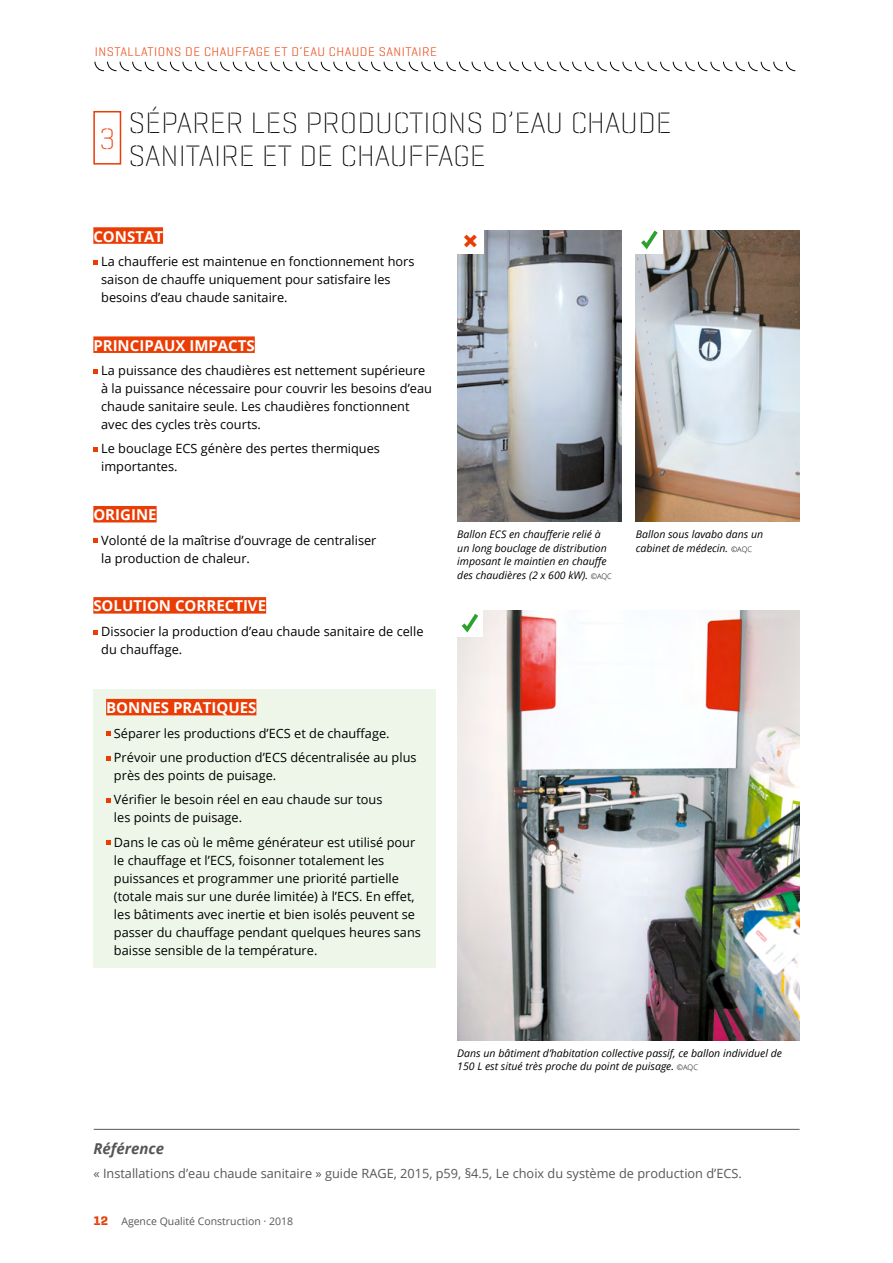
<style>
.page{position:relative;width:893px;height:1263px;background:#fff}
.page>*{position:absolute;margin:0;border:0;box-sizing:border-box;transform-origin:0 0}
.t1{font:30px/33px "Geogrotesque Stencil B Ul";color:#000}
.t2{font:30px "Geogrotesque Stencil B Ul";color:#ea3c05}
.t3{font:800 28.5px "Open Sans";color:#ea3c05}
.t4{font:700 15px "Open Sans";color:#fff}
.t5{font:italic 700 15px "Open Sans";color:#555756}
.t6{font:12.75px/18px "Open Sans";color:#000}
.t7{font:12.75px "Open Sans";color:#555756}
.t8{font:12.75px "Geogrotesque Stencil A Lg";letter-spacing:.04em;color:#ea3c05}
.t9{font:italic 10.5px/13.5px "Open Sans";color:#000}
.t10{font:10.5px "Open Sans";color:#555756}
.s1{font-weight:300;font-style:normal;font-size:7.5px}
.s2{font-family:"Geogrotesque Stencil A";font-weight:700;font-size:12.75px;color:#ea3c05}
</style>
<div class="page">
<div style="left:93px;top:111px;width:28px;height:54px;border:2px solid #ea3c05"></div>
<div style="left:93px;top:227px;width:70px;height:17px;background:#ea3c05"></div>
<div style="left:93px;top:336px;width:162px;height:17px;background:#ea3c05"></div>
<div style="left:93px;top:506px;width:64px;height:16px;background:#ea3c05"></div>
<div style="left:93px;top:597px;width:173px;height:17px;background:#ea3c05"></div>
<svg style="left:93px;top:260px;width:5px;height:4px"></svg>
<svg style="left:93px;top:369px;width:5px;height:5px"></svg>
<svg style="left:93px;top:447px;width:5px;height:5px"></svg>
<svg style="left:93px;top:539px;width:5px;height:4px"></svg>
<svg style="left:93px;top:630px;width:5px;height:4px"></svg>
<div style="left:93px;top:689px;width:343px;height:278px;background:#eef6e9"></div>
<div style="left:106px;top:699px;width:150px;height:16px;background:#ea3c05"></div>
<svg style="left:106px;top:731px;width:5px;height:5px"></svg>
<svg style="left:106px;top:756px;width:5px;height:4px"></svg>
<svg style="left:106px;top:798px;width:5px;height:5px"></svg>
<svg style="left:106px;top:841px;width:5px;height:4px"></svg>
<img style="left:457px;top:230px;width:164px;height:292px">
<div style="left:457px;top:227px;width:27px;height:27px;background:#fff"></div>
<img style="left:636px;top:230px;width:164px;height:292px">
<div style="left:636px;top:227px;width:26px;height:27px;background:#fff"></div>
<svg style="left:641px;top:230px;width:17px;height:20px"></svg>
<hr style="left:94px;top:1129px;width:706px;height:1px;background:#555756">
<img style="left:457px;top:611px;width:343px;height:429px">
<div style="left:457px;top:611px;width:26px;height:26px;background:#fff"></div>
<svg style="left:461px;top:613px;width:18px;height:20px"></svg>
<svg style="left:95px;top:62px;width:701px;height:9px"></svg>
<p class="t8" style="left:95px;top:44px;width:343px">INSTALLATIONS DE CHAUFFAGE ET D’EAU CHAUDE SANITAIRE</p>
<h1 class="t2" style="left:99px;top:120px;width:17px">3</h1>
<h1 class="t1" style="left:128px;top:106px;width:545px">SÉPARER LES PRODUCTIONS D’EAU CHAUDE<br>SANITAIRE ET DE CHAUFFAGE</h1>
<p class="t4" style="left:93px;top:225px;width:71px">CONSTAT</p>
<p class="t6" style="left:101px;top:252px;width:315px">La chaufferie est maintenue en fonctionnement hors saison de chauffe uniquement pour satisfaire les besoins d’eau chaude sanitaire.</p>
<p class="t4" style="left:93px;top:335px;width:163px">PRINCIPAUX IMPACTS</p>
<p class="t6" style="left:101px;top:361px;width:332px">La puissance des chaudières est nettement supérieure à la puissance nécessaire pour couvrir les besoins d’eau chaude sanitaire seule. Les chaudières fonctionnent avec des cycles très courts.</p>
<p class="t6" style="left:101px;top:439px;width:280px">Le bouclage ECS génère des pertes thermiques importantes.</p>
<p class="t4" style="left:93px;top:504px;width:65px">ORIGINE</p>
<p class="t6" style="left:101px;top:531px;width:277px">Volonté de la maîtrise d’ouvrage de centraliser la production de chaleur.</p>
<p class="t4" style="left:93px;top:595px;width:174px">SOLUTION CORRECTIVE</p>
<p class="t6" style="left:101px;top:622px;width:324px">Dissocier la production d’eau chaude sanitaire de celle du chauffage.</p>
<p class="t4" style="left:106px;top:697px;width:152px">BONNES PRATIQUES</p>
<p class="t6" style="left:114px;top:720px;width:304px;line-height:24.5px">Séparer les productions d’ECS et de chauffage.<br>Prévoir une production d’ECS décentralisée au plus</p>
<p class="t6" style="left:114px;top:763px;width:270px;line-height:24.3px">près des points de puisage.<br>Vérifier le besoin réel en eau chaude sur tous</p>
<p class="t6" style="left:114px;top:805px;width:303px;line-height:24.3px">les points de puisage.<br>Dans le cas où le même générateur est utilisé pour</p>
<p class="t6" style="left:114px;top:851px;width:308px">le chauffage et l’ECS, foisonner totalement les puissances et programmer une priorité partielle (totale mais sur une durée limitée) à l’ECS. En effet, les bâtiments avec inertie et bien isolés peuvent se passer du chauffage pendant quelques heures sans baisse sensible de la température.</p>
<h2 class="t3" style="left:462px;top:219px;width:18px">×</h2>
<p class="t9" style="left:457px;top:527px;width:156px">Ballon ECS en chaufferie relié à un long bouclage de distribution imposant le maintien en chauffe des chaudières (2 x 600 kW). <span class="s1">©AQC</span></p>
<p class="t9" style="left:636px;top:527px;width:129px">Ballon sous lavabo dans un cabinet de médecin. <span class="s1">©AQC</span></p>
<p class="t9" style="left:457px;top:1046px;width:326px">Dans un bâtiment d’habitation collective passif, ce ballon individuel de<br>150 L est situé très proche du point de puisage. <span class="s1">©AQC</span></p>
<p class="t5" style="left:93px;top:1137px;width:72px">Référence</p>
<p class="t7" style="left:93px;top:1164px;width:650px">« Installations d’eau chaude sanitaire » guide RAGE, 2015, p59, §4.5, Le choix du système de production d’ECS.</p>
<p class="t10" style="left:94px;top:1213px;width:201px"><span class="s2">12</span> Agence Qualité Construction · 2018</p>
</div>
